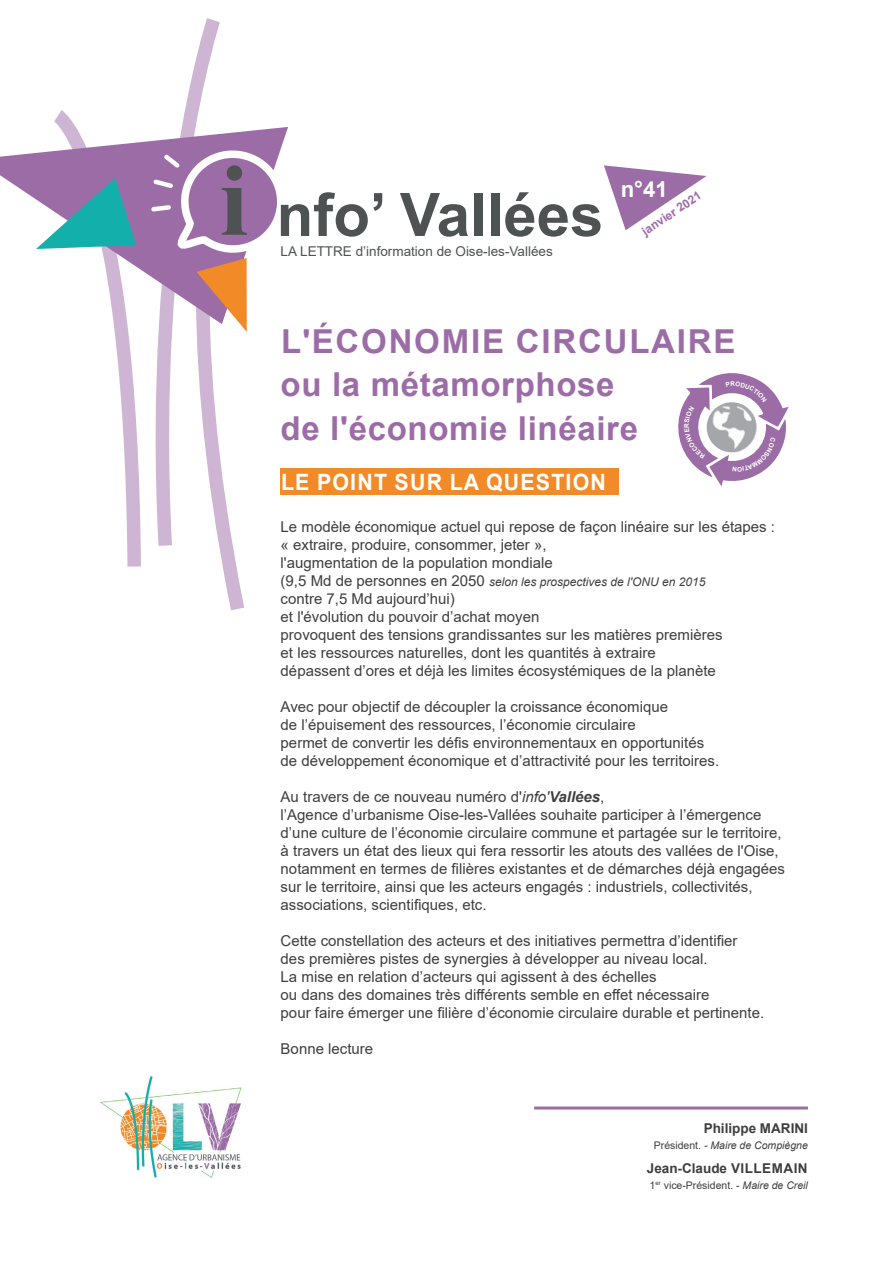
<style>
.page{position:relative;width:893px;height:1263px;background:#fff}
.page>*{position:absolute;margin:0;border:0;box-sizing:border-box;transform-origin:0 0}
.t1{font:700 60px "Arial";color:#4f5252}
.t2{font:700 33px/43.5px "Arial";letter-spacing:.02em;color:#9c6ca7}
.t3{font:700 22.5px "Arial";letter-spacing:.055em;color:#fff;scale:.95 1}
.t4{font:700 22.2px "Arial";color:#fff}
.t5{font:15px/18px "Arial";color:#3e3e3f}
.t6{font:13.5px "Arial";color:#4f5252}
.t7{font:700 13.5px "Arial";color:#3e3e3f}
.t8{font:italic 12px "Arial";color:#3e3e3f}
.t9{font:700 12px "Arial";color:#9c6ca7}
.t10{font:10.5px "Arial";color:#3e3e3f}
.t11{font:italic 10.5px "Arial";color:#3e3e3f}
.s1{font-family:"Times New Roman";font-size:102.3px}
.s2{font-style:normal;font-size:15px}
.s3{font-style:italic}
.s4{font-weight:700;font-style:italic}
.s5{font-style:normal}
</style>
<div class="page">
<svg style="left:54px;top:18px;width:190px;height:593px"></svg>
<svg style="left:0;top:127px;width:288px;height:197px"></svg>
<svg style="left:36px;top:178px;width:100px;height:71px"></svg>
<svg style="left:604px;top:165px;width:102px;height:65px"></svg>
<hr style="left:534px;top:1106px;width:274px;height:3px;background:#9c6ca7">
<img style="left:100px;top:1076px;width:142px;height:102px">
<div style="left:281px;top:468px;width:338px;height:27px;background:#f28a27"></div>
<svg style="left:149px;top:150px;width:136px;height:182px"></svg>
<svg style="left:678px;top:373px;width:111px;height:113px"></svg>
<h1 class="t1" style="left:220px;top:173px;width:385px"><span class="s1">i</span> nfo’ Vallées</h1>
<p class="t6" style="left:281px;top:242px;width:274px">LA LETTRE d’information de Oise-les-Vallées</p>
<h3 class="t4" style="left:621px;top:173px;width:49px">n°41</h3>
<p class="t9" style="left:638px;top:225px;width:70px;rotate:-34deg">janvier 2021</p>
<h2 class="t2" style="left:281px;top:320px;width:456px">L'ÉCONOMIE CIRCULAIRE ou la métamorphose<br>de l'économie linéaire</h2>
<h3 class="t3" style="left:281px;top:466px;width:344px">LE POINT SUR LA QUESTION</h3>
<p class="t5" style="left:281px;top:517px;width:496px">Le modèle économique actuel qui repose de façon linéaire sur les étapes : « extraire, produire, consommer, jeter »,<br>l'augmentation de la population mondiale</p>
<p class="t8" style="left:281px;top:574px;width:426px"><span class="s2">(9,5 Md de personnes en 2050</span> selon les prospectives de l'ONU en 2015</p>
<p class="t5" style="left:281px;top:589px;width:443px">contre 7,5 Md aujourd’hui)<br>et l'évolution du pouvoir d’achat moyen<br>provoquent des tensions grandissantes sur les matières premières et les ressources naturelles, dont les quantités à extraire dépassent d’ores et déjà les limites écosystémiques de la planète</p>
<p class="t5" style="left:281px;top:697px;width:440px">Avec pour objectif de découpler la croissance économique<br>de l’épuisement des ressources, l’économie circulaire<br>permet de convertir les défis environnementaux en opportunités de développement économique et d’attractivité pour les territoires.</p>
<p class="t5" style="left:281px;top:787px;width:506px">Au travers de ce nouveau numéro d'<span class="s3">info'</span><span class="s4">Vallées</span>,<br>l’Agence d’urbanisme Oise-les-Vallées souhaite participer à l’émergence d’une culture de l’économie circulaire commune et partagée sur le territoire, à travers un état des lieux qui fera ressortir les atouts des vallées de l'Oise, notamment en termes de filières existantes et de démarches déjà engagées sur le territoire, ainsi que les acteurs engagés : industriels, collectivités, associations, scientifiques, etc.</p>
<p class="t5" style="left:281px;top:931px;width:485px">Cette constellation des acteurs et des initiatives permettra d’identifier des premières pistes de synergies à développer au niveau local.<br>La mise en relation d’acteurs qui agissent à des échelles<br>ou dans des domaines très différents semble en effet nécessaire<br>pour faire émerger une filière d’économie circulaire durable et pertinente.</p>
<p class="t5" style="left:281px;top:1039px;width:94px">Bonne lecture</p>
<p class="t7" style="left:704px;top:1118px;width:106px">Philippe MARINI</p>
<p class="t11" style="left:654px;top:1138px;width:156px"><span class="s5">Président.</span> - Maire de Compiègne</p>
<p class="t7" style="left:647px;top:1158px;width:162px">Jean-Claude VILLEMAIN</p>
<p class="t10" style="left:650px;top:1178px;width:160px">1<sup>er</sup> vice-Président. - <span class="s3">Maire de Creil</span></p>
</div>
